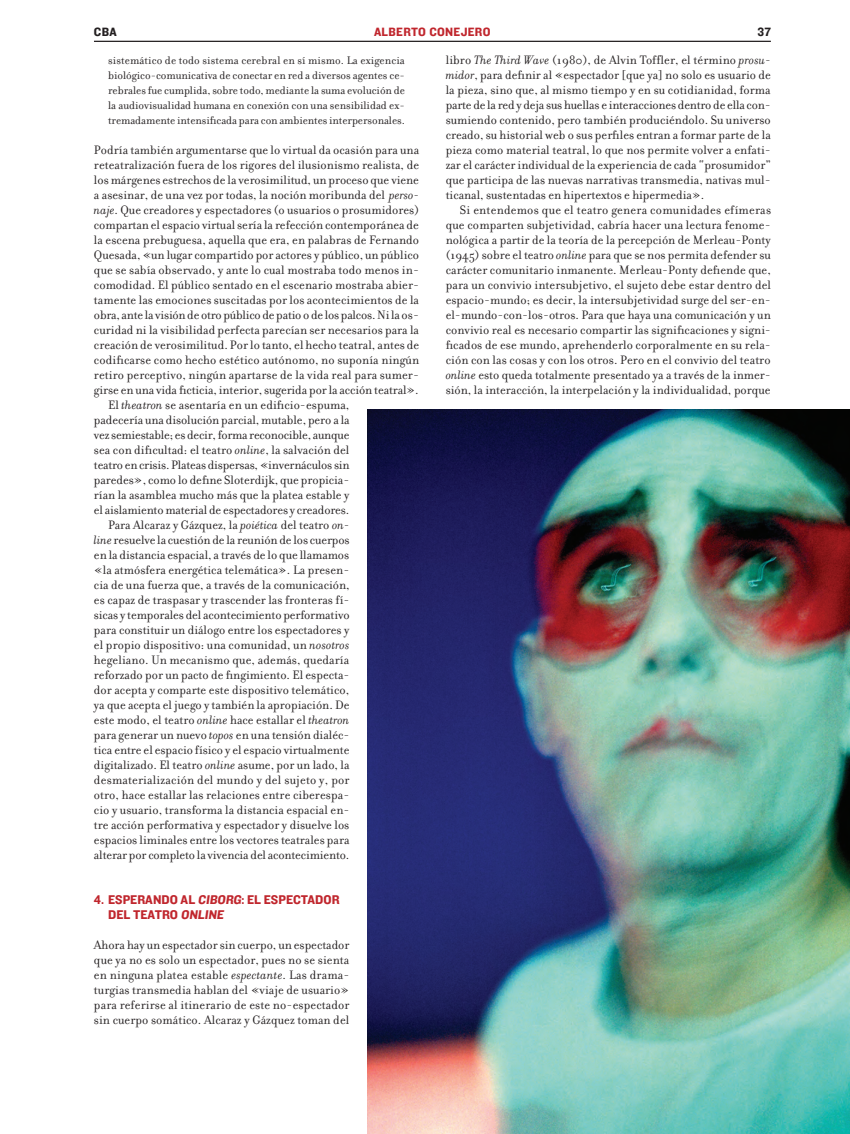
<style>
.page{position:relative;width:850px;height:1134px;background:#fff}
.page>*{position:absolute;margin:0;border:0;box-sizing:border-box;transform-origin:0 0}
.t1{font:13.12px/15px "Filosofia";color:#231f20;text-align:justify}
.t2{font:13.12px/15px "Knockout HTF51 Middleweight";color:#c0262d}
.t3{font:12.5px "Knockout HTF51 Middleweight";letter-spacing:.025em;color:#c0262d}
.t4{font:12.5px "Knockout HTF51 Middleweight";color:#231f20}
.t5{font:11.88px/15px "Filosofia";letter-spacing:-.005em;color:#231f20;text-align:justify}
.s1{font-style:italic}
</style>
<div class="page">
<hr style="left:94px;top:41px;width:677px;height:1px;background:#231f20">
<img style="left:367px;top:409px;width:483px;height:724px">
<p class="t4" style="left:94px;top:26px;width:24px">CBA</p>
<p class="t3" style="left:374px;top:26px;width:118px">ALBERTO CONEJERO</p>
<p class="t4" style="left:757px;top:26px;width:15px">37</p>
<p class="t5" style="left:108px;top:53px;width:298px">sistemático de todo sistema cerebral en sí mismo. La exigencia biológico-comunicativa de conectar en red a diversos agentes ce&shy;rebrales fue cumplida, sobre todo, mediante la suma evolución de la audiovisualidad humana en conexión con una sensibilidad ex&shy;tremadamente intensificada para con ambientes interpersonales.</p>
<p class="t1" style="left:94px;top:142px;width:327px">Podría también argumentarse que lo virtual da ocasión para una reteatralización fuera de los rigores del ilusionismo realista, de los márgenes estrechos de la verosimilitud, un proceso que viene a asesinar, de una vez por todas, la noción moribunda del <span class="s1">perso&shy;naje</span>. Que creadores y espectadores (o usuarios o prosumidores) compartan el espacio virtual sería la refección contemporánea de la escena prebuguesa, aquella que era, en palabras de Fernando Quesada, «un lugar compartido por actores y público, un público que se sabía observado, y ante lo cual mostraba todo menos in&shy;comodidad. El público sentado en el escenario mostraba abier&shy;tamente las emociones suscitadas por los acontecimientos de la obra, ante la visión de otro público de patio o de los palcos. Ni la os&shy;curidad ni la visibilidad perfecta parecían ser necesarios para la creación de verosimilitud. Por lo tanto, el hecho teatral, antes de codificarse como hecho estético autónomo, no suponía ningún retiro perceptivo, ningún apartarse de la vida real para sumer&shy;girse en una vida ficticia, interior, sugerida por la acción teatral».</p>
<p class="t1" style="left:94px;top:397px;width:257px;text-indent:14px">El <span class="s1">theatron</span> se asentaría en un edificio-espuma, padecería una disolución parcial, mutable, pero a la vez semiestable; es decir, forma reconocible, aunque sea con dificultad: el teatro <span class="s1">online</span>, la salvación del teatro en crisis. Plateas dispersas, «invernáculos sin paredes», como lo define Sloterdijk, que propicia&shy;rían la asamblea mucho más que la platea estable y el aislamiento material de espectadores y creadores.</p>
<p class="t1" style="left:94px;top:517px;width:257px;text-indent:14px">Para Alcaraz y Gázquez, la <span class="s1">poiética</span> del teatro <span class="s1">on&shy;line</span> resuelve la cuestión de la reunión de los cuerpos en la distancia espacial, a través de lo que llamamos «la atmósfera energética telemática». La presen&shy;cia de una fuerza que, a través de la comunicación, es capaz de traspasar y trascender las fronteras fí&shy;sicas y temporales del acontecimiento performativo para constituir un diálogo entre los espectadores y el propio dispositivo: una comunidad, un <span class="s1">nosotros </span>hegeliano. Un mecanismo que, además, quedaría reforzado por un pacto de fingimiento. El especta&shy;dor acepta y comparte este dispositivo telemático, ya que acepta el juego y también la apropiación. De este modo, el teatro <span class="s1">online</span> hace estallar el <span class="s1">theatron </span>para generar un nuevo <span class="s1">topos</span> en una tensión dialéc&shy;tica entre el espacio físico y el espacio virtualmente digitalizado. El teatro <span class="s1">online</span> asume, por un lado, la desmaterialización del mundo y del sujeto y, por otro, hace estallar las relaciones entre ciberespa&shy;cio y usuario, transforma la distancia espacial en&shy;tre acción performativa y espectador y disuelve los espacios liminales entre los vectores teatrales para alterar por completo la vivencia del acontecimiento.</p>
<p class="t2" style="left:108px;top:892px;width:233px;text-indent:-14px">4. ESPERANDO AL CIBORG: EL ESPECTADOR<br>DEL TEATRO ONLINE</p>
<p class="t1" style="left:94px;top:937px;width:257px">Ahora hay un espectador sin cuerpo, un espectador que ya no es solo un espectador, pues no se sienta en ninguna platea estable <span class="s1">espectante</span>. Las drama&shy;turgias transmedia hablan del «viaje de usuario» para referirse al itinerario de este no-espectador sin cuerpo somático. Alcaraz y Gázquez toman del</p>
<p class="t1" style="left:446px;top:52px;width:327px">libro <span class="s1">The Third Wave</span> (1980), de Alvin Toffler, el término <span class="s1">prosu&shy;midor</span>, para definir al «espectador [que ya] no solo es usuario de la pieza, sino que, al mismo tiempo y en su cotidianidad, forma parte de la red y deja sus huellas e interacciones dentro de ella con&shy;sumiendo contenido, pero también produciéndolo. Su universo creado, su historial web o sus perfiles entran a formar parte de la pieza como material teatral, lo que nos permite volver a enfati&shy;zar el carácter individual de la experiencia de cada “prosumidor” que participa de las nuevas narrativas transmedia, nativas mul&shy;ticanal, sustentadas en hipertextos e hipermedia».</p>
<p class="t1" style="left:446px;top:202px;width:327px;text-indent:14px">Si entendemos que el teatro genera comunidades efímeras que comparten subjetividad, cabría hacer una lectura fenome&shy;nológica a partir de la teoría de la percepción de Merleau-Ponty (1945) sobre el teatro <span class="s1">online</span> para que se nos permita defender su carácter comunitario inmanente. Merleau-Ponty defiende que, para un convivio intersubjetivo, el sujeto debe estar dentro del espacio-mundo; es decir, la intersubjetividad surge del ser-en&shy;el-mundo-con-los-otros. Para que haya una comunicación y un convivio real es necesario compartir las significaciones y signi&shy;ficados de ese mundo, aprehenderlo corporalmente en su rela&shy;ción con las cosas y con los otros. Pero en el convivio del teatro <span class="s1">online</span> esto queda totalmente presentado ya a través de la inmer&shy;sión, la interacción, la interpelación y la individualidad, porque</p>
</div>
